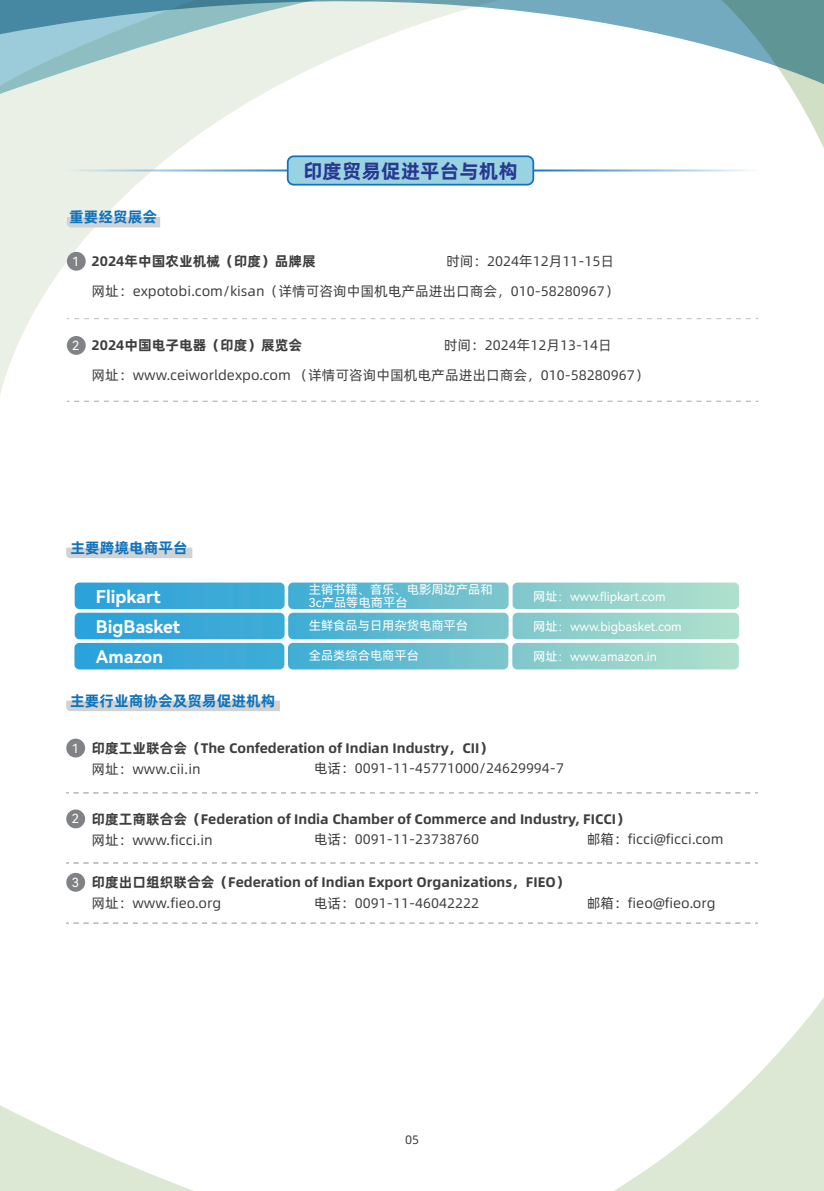
<style>
.page{position:relative;width:824px;height:1191px;background:#fff}
.page>*{position:absolute;margin:0;border:0;box-sizing:border-box;transform-origin:0 0}
.t1{font:700 19.78px "Alibaba Pu Hui Ti";color:#283890}
.t2{font:17.5px/30.1px "Harmony OS Sans SC Bold";color:#fff}
.t3{font:700 14.88px "Alibaba Pu Hui Ti";color:#1074bc}
.t4{font:13.83px/29.8px "Alibaba Pu Hui Ti";color:#3e3e3f}
.t5{font:700 13.83px "Alibaba Pu Hui Ti";color:#3e3e3f}
.t6{font:12.6px "Harmony OS Sans SC";color:#fff}
.t7{font:12.25px/12.6px "Harmony OS Sans SC";color:#fff}
.t8{font:12.25px "Alibaba Pu Hui Ti";color:#3e3e3f}
</style>
<div class="page">
<svg style="left:614px;top:999px;width:209px;height:192px"></svg>
<svg style="left:1px;top:94px;width:560px;height:297px"></svg>
<svg style="left:1px;top:91px;width:266px;height:3px"></svg>
<svg style="left:704px;top:91px;width:119px;height:81px"></svg>
<svg style="left:1px;top:0;width:822px;height:91px"></svg>
<svg style="left:0;top:1105px;width:194px;height:86px"></svg>
<svg style="left:0;top:0;width:1px;height:394px"></svg>
<hr style="left:62px;top:169px;width:697px;height:2px;background:#fff">
<div style="left:288px;top:156px;width:245px;height:29px;background:#99d3e2;border-radius:6px"></div>
<div style="left:287px;top:155px;width:247px;height:30px;border:2px solid #1074bc;border-radius:6px"></div>
<svg style="left:67px;top:217px;width:93px;height:10px"></svg>
<svg style="left:67px;top:318px;width:691px;height:1px"></svg>
<svg style="left:67px;top:401px;width:691px;height:1px"></svg>
<div style="left:67px;top:252px;width:19px;height:19px;background:#808285;border-radius:50%"></div>
<div style="left:67px;top:336px;width:19px;height:19px;background:#808285;border-radius:50%"></div>
<svg style="left:66px;top:547px;width:126px;height:11px"></svg>
<svg style="left:74px;top:582px;width:665px;height:87px;background:#76c4d6"></svg>
<svg style="left:66px;top:700px;width:214px;height:11px;background:#d3d4d6"></svg>
<div style="left:66px;top:738px;width:19px;height:19px;background:#808285;border-radius:50%"></div>
<svg style="left:66px;top:862px;width:691px;height:1px"></svg>
<svg style="left:66px;top:922px;width:691px;height:1px"></svg>
<svg style="left:66px;top:792px;width:691px;height:1px"></svg>
<div style="left:66px;top:809px;width:19px;height:19px;background:#808285;border-radius:50%"></div>
<div style="left:66px;top:873px;width:19px;height:18px;background:#808285;border-radius:50%"></div>
<h1 class="t1" style="left:303px;top:155px;width:216px">印度贸易促进平台与机构</h1>
<p class="t3" style="left:69px;top:205px;width:89px">重要经贸展会</p>
<p class="t5" style="left:92px;top:250px;width:226px">2024年中国农业机械（印度）品牌展</p>
<p class="t4" style="left:92px;top:246px;width:528px;text-indent:354px">时间：2024年12月11-15日网址：expotobi.com/kisan（详情可咨询中国机电产品进出口商会，010-58280967）</p>
<p class="t5" style="left:92px;top:334px;width:212px">2024中国电子电器（印度）展览会</p>
<p class="t6" style="left:72px;top:252px;width:9px">1</p>
<p class="t4" style="left:92px;top:330px;width:558px;text-indent:352px">时间：2024年12月13-14日<br>网址：www.ceiworldexpo.com （详情可咨询中国机电产品进出口商会，010-58280967）</p>
<p class="t6" style="left:72px;top:336px;width:9px">2</p>
<p class="t3" style="left:71px;top:536px;width:119px">主要跨境电商平台</p>
<p class="t2" style="left:96px;top:580px;width:86px">Flipkart<br>BigBasket<br>Amazon</p>
<p class="t7" style="left:533px;top:590px;width:134px">网址：www.flipkart.com</p>
<p class="t7" style="left:309px;top:583px;width:185px">主销书籍、音乐、电影周边产品和<br>3c产品等电商平台</p>
<p class="t7" style="left:309px;top:619px;width:161px">生鲜食品与日用杂货电商平台</p>
<p class="t7" style="left:309px;top:649px;width:112px">全品类综合电商平台</p>
<p class="t7" style="left:533px;top:620px;width:150px">网址：www.bigbasket.com</p>
<p class="t7" style="left:533px;top:650px;width:125px">网址：www.amazon.in</p>
<p class="t3" style="left:70px;top:689px;width:207px">主要行业商协会及贸易促进机构</p>
<p class="t5" style="left:91px;top:737px;width:403px">印度工业联合会（The Confederation of Indian Industry，CII）</p>
<p class="t4" style="left:91px;top:753px;width:111px">网址：www.cii.in</p>
<p class="t4" style="left:314px;top:752px;width:251px">电话：0091-11-45771000/24629994-7</p>
<p class="t6" style="left:72px;top:739px;width:9px">1</p>
<p class="t6" style="left:72px;top:810px;width:9px">2</p>
<p class="t6" style="left:72px;top:873px;width:9px">3</p>
<p class="t5" style="left:91px;top:808px;width:539px">印度工商联合会（Federation of India Chamber of Commerce and Industry, FICCI）</p>
<p class="t4" style="left:91px;top:824px;width:123px">网址：www.ficci.in</p>
<p class="t5" style="left:91px;top:871px;width:479px">印度出口组织联合会（Federation of Indian Export Organizations，FIEO）</p>
<p class="t4" style="left:91px;top:887px;width:131px">网址：www.fieo.org</p>
<p class="t4" style="left:314px;top:823px;width:167px">电话：0091-11-23738760</p>
<p class="t4" style="left:587px;top:823px;width:138px">邮箱：ficci@ficci.com</p>
<p class="t4" style="left:314px;top:887px;width:167px">电话：0091-11-46042222</p>
<p class="t4" style="left:587px;top:887px;width:130px">邮箱：fieo@fieo.org</p>
<p class="t8" style="left:405px;top:1130px;width:15px">05</p>
</div>
